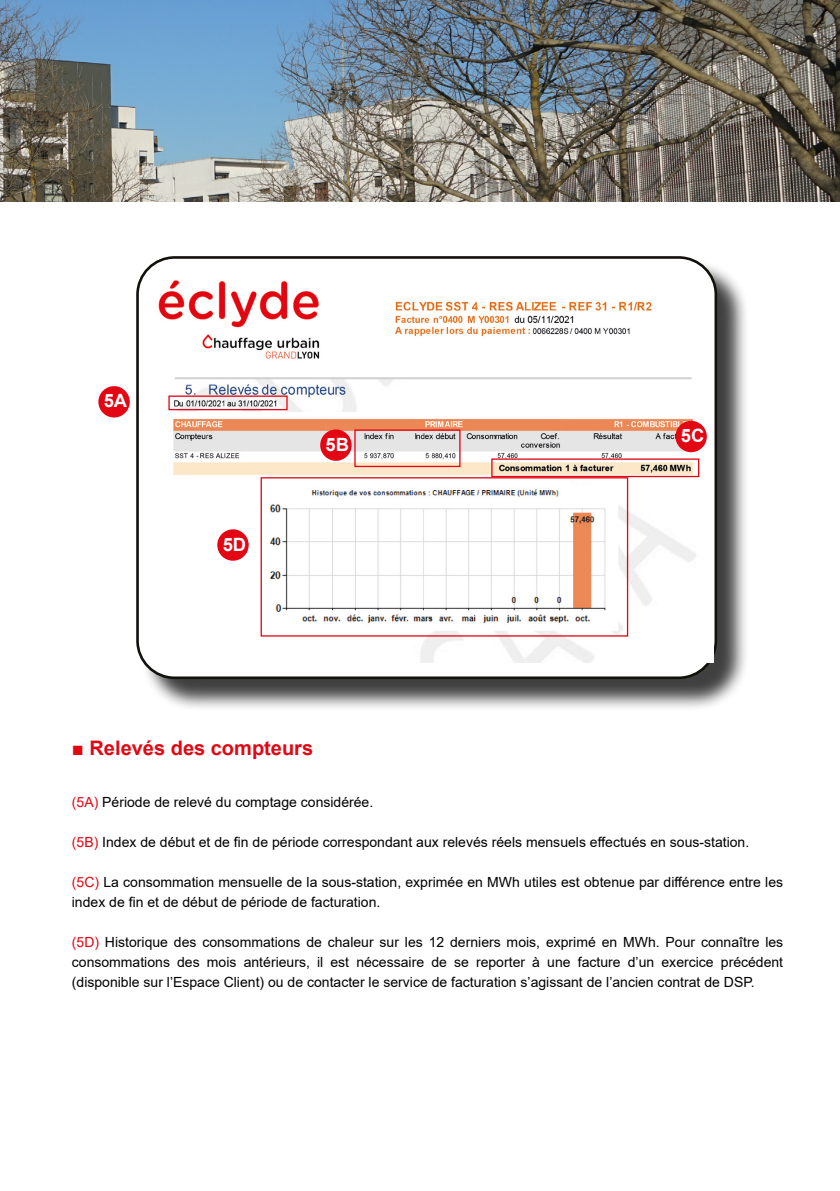
<style>
.page{position:relative;width:840px;height:1191px;background:#fff}
.page>*{position:absolute;margin:0;border:0;box-sizing:border-box;transform-origin:0 0}
.t1{font:700 20px "Arial";color:#e30613}
.t2{font:700 18.4px "Arial";color:#fff}
.t3{font:14px/20px "Arial";color:#000}
.s1{color:#e30613}
</style>
<div class="page">
<img style="left:0;top:0;width:839px;height:201px">
<div style="left:140px;top:260px;width:609px;height:451px;background:#000;opacity:.75"></div>
<div style="left:137px;top:257px;width:578px;height:421px;background:#fff;border-radius:37px"></div>
<div style="left:136px;top:256px;width:580px;height:423px;border:3px solid #12110c;border-radius:37px"></div>
<img style="left:394px;top:301px;width:258px;height:35px">
<img style="left:158px;top:280px;width:162px;height:79px">
<img style="left:168px;top:377px;width:522px;height:35px">
<div style="left:98px;top:386px;width:32px;height:31px;background:#e30613;border-radius:50%"></div>
<img style="left:173px;top:418px;width:539px;height:244px">
<div style="left:168px;top:395px;width:119px;height:15px;border:1px solid #e30613"></div>
<div style="left:354px;top:429px;width:106px;height:38px;border:1px solid #e30613"></div>
<div style="left:491px;top:458px;width:208px;height:19px;border:1px solid #e30613"></div>
<div style="left:260px;top:477px;width:368px;height:159px;border:1px solid #e30613"></div>
<div style="left:217px;top:529px;width:31px;height:32px;background:#e30613;border-radius:50%"></div>
<div style="left:320px;top:429px;width:31px;height:32px;background:#e30613;border-radius:50%"></div>
<div style="left:675px;top:421px;width:31px;height:31px;background:#e30613;border-radius:50%"></div>
<h2 class="t2" style="left:104px;top:388px;width:25px">5A</h2>
<h2 class="t2" style="left:222px;top:531px;width:25px">5D</h2>
<h2 class="t2" style="left:325px;top:431px;width:25px">5B</h2>
<h2 class="t2" style="left:680px;top:423px;width:25px">5C</h2>
<h1 class="t1" style="left:72px;top:733px;width:243px">■ Relevés des compteurs</h1>
<p class="t3" style="left:72px;top:791px;width:303px"><span class="s1">(5A)</span> Période de relevé du comptage considérée.</p>
<p class="t3" style="left:72px;top:831px;width:678px"><span class="s1">(5B)</span> Index de début et de fin de période correspondant aux relevés réels mensuels effectués en sous-station.</p>
<p class="t3" style="left:72px;top:871px;width:712px"><span class="s1">(5C)</span> La consommation mensuelle de la sous-station, exprimée en MWh utiles est obtenue par différence entre les index de fin et de début de période de facturation.</p>
<p class="t3" style="left:72px;top:931px;width:712px;text-align:justify"><span class="s1">(5D)</span> Historique des consommations de chaleur sur les 12 derniers mois, exprimé en MWh. Pour connaître les consommations des mois antérieurs, il est nécessaire de se reporter à une facture d’un exercice précédent (disponible sur l’Espace Client) ou de contacter le service de facturation s’agissant de l’ancien contrat de DSP.</p>
</div>
